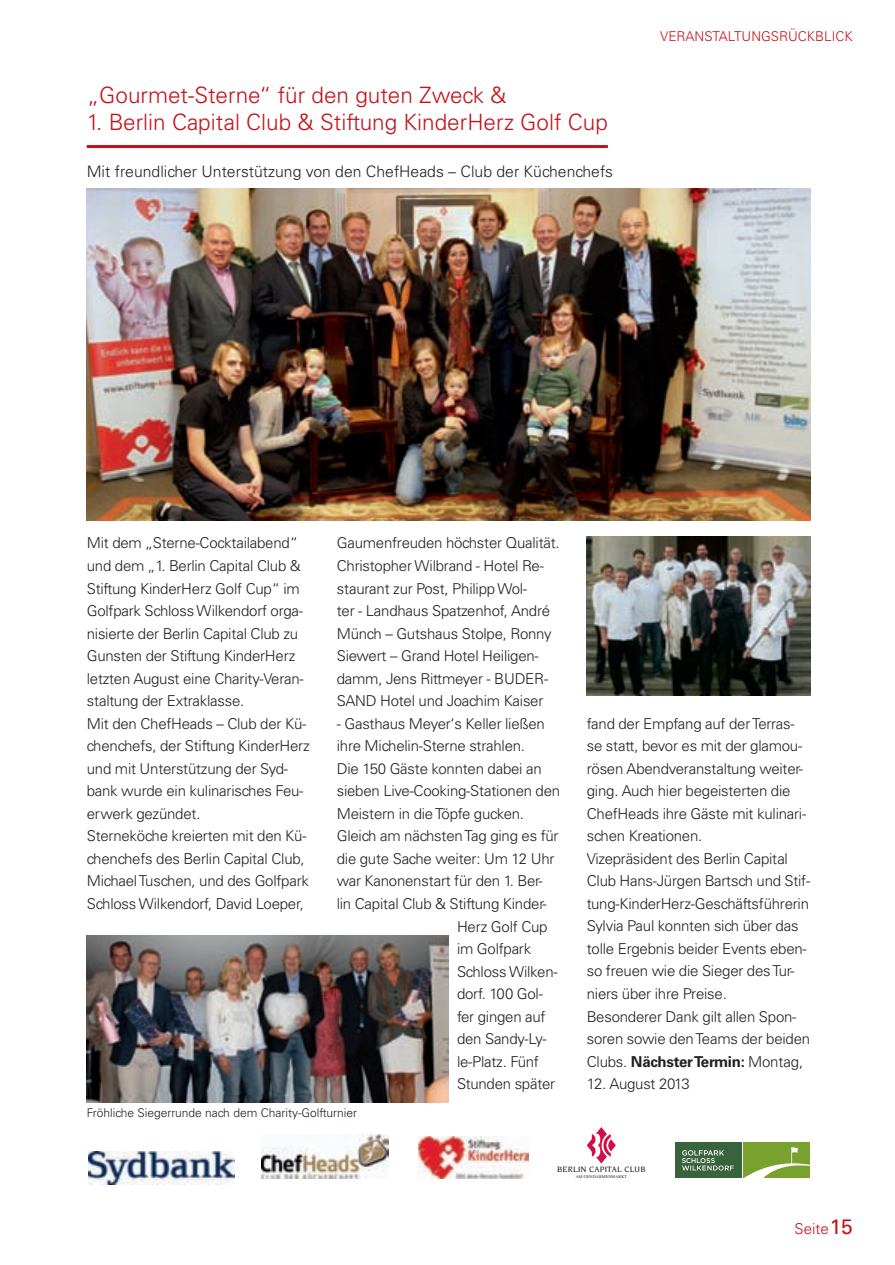
<style>
.page{position:relative;width:895px;height:1265px;background:#fff}
.page>*{position:absolute;margin:0;border:0;box-sizing:border-box;transform-origin:0 0}
.t1{font:300 22.5px "Univers LT";color:#c4121a}
.t2{font:300 15.75px "Univers LT";color:#231f20}
.t3{font:300 15px/22.5px "Univers LT";letter-spacing:-.015em;color:#231f20}
.t4{font:300 15px "Univers LT";color:#c4121a}
.t5{font:300 13.5px "Univers LT";color:#c4121a}
.t6{font:300 12px "Univers LT";color:#231f20}
.t7{font:500 8.4px "Novarese";letter-spacing:.025em;color:#231f20}
.t8{font:4.2px "Times";letter-spacing:.025em;color:#231f20}
.s1{font-weight:700}
.s2{font-weight:400;font-size:21px}
</style>
<div class="page">
<img style="left:87px;top:936px;width:361px;height:166px">
<div style="left:743px;top:1142px;width:67px;height:36px;background:#78a22d"></div>
<svg style="left:744px;top:1147px;width:66px;height:31px"></svg>
<div style="left:675px;top:1142px;width:67px;height:36px;background:#39633d"></div>
<svg style="left:682px;top:1150px;width:51px;height:20px"></svg>
<hr style="left:87px;top:145px;width:520px;height:3px;background:#c4121a">
<img style="left:89px;top:1152px;width:146px;height:33px">
<img style="left:586px;top:536px;width:224px;height:160px">
<img style="left:87px;top:188px;width:723px;height:332px">
<img style="left:418px;top:1136px;width:110px;height:42px">
<img style="left:261px;top:1135px;width:127px;height:43px">
<img style="left:587px;top:1127px;width:29px;height:36px">
<h1 class="t1" style="left:87px;top:82px;width:421px">„Gourmet-Sterne“ für den guten Zweck &amp;</h1>
<h1 class="t1" style="left:87px;top:109px;width:522px">1. Berlin Capital Club &amp; Stiftung KinderHerz Golf Cup</h1>
<p class="t2" style="left:87px;top:162px;width:527px">Mit freundlicher Unterstützung von den ChefHeads – Club der Küchenchefs</p>
<p class="t5" style="left:660px;top:28px;width:194px">VEraNStaltUNGSrüCKBliCK</p>
<p class="t3" style="left:87px;top:532px;width:225px">Mit dem „Sterne-Cocktailabend“ und dem „1. Berlin Capital Club &amp;<br>Stiftung KinderHerz Golf Cup“ im<br>Golfpark Schloss Wilkendorf orga&shy;nisierte der Berlin Capital Club zu<br>Gunsten der Stiftung KinderHerz letzten august eine Charity-Veran&shy;staltung der Extraklasse.<br>Mit den ChefHeads – Club der Kü&shy;chenchefs, der Stiftung KinderHerz und mit Unterstützung der Syd&shy;bank wurde ein kulinarisches Feu&shy;erwerk gezündet.<br>Sterneköche kreierten mit den Kü&shy;chenchefs des Berlin Capital Club,<br>Michael tuschen, und des Golfpark<br>Schloss Wilkendorf, david loeper,</p>
<p class="t3" style="left:337px;top:532px;width:224px">Gaumenfreuden höchster Qualität.<br>Christopher Wilbrand - Hotel re&shy;staurant zur Post, Philipp Wol-<br>ter - landhaus Spatzenhof, andré<br>Münch – Gutshaus Stolpe, ronny<br>Siewert – Grand Hotel Heiligen&shy;damm, Jens rittmeyer - BUdEr-<br>SaNd Hotel und Joachim Kaiser</p>
<p class="t3" style="left:337px;top:712px;width:209px">- Gasthaus Meyer‘s Keller ließen</p>
<p class="t3" style="left:337px;top:735px;width:190px">ihre Michelin-Sterne strahlen.</p>
<p class="t3" style="left:337px;top:757px;width:206px">die 150 Gäste konnten dabei an</p>
<p class="t3" style="left:337px;top:780px;width:225px">sieben live-Cooking-Stationen den</p>
<p class="t3" style="left:337px;top:802px;width:189px">Meistern in die töpfe gucken.</p>
<p class="t3" style="left:337px;top:825px;width:223px">Gleich am nächsten tag ging es für</p>
<p class="t3" style="left:337px;top:847px;width:219px">die gute Sache weiter: Um 12 Uhr</p>
<p class="t3" style="left:337px;top:870px;width:207px">war Kanonenstart für den 1. Ber-</p>
<p class="t3" style="left:337px;top:892px;width:211px">lin Capital Club &amp; Stiftung Kinder-</p>
<p class="t3" style="left:457px;top:915px;width:92px">Herz Golf Cup</p>
<p class="t3" style="left:457px;top:937px;width:76px">im Golfpark</p>
<p class="t3" style="left:457px;top:960px;width:102px">Schloss Wilken-</p>
<p class="t3" style="left:457px;top:982px;width:87px">dorf. 100 Gol-</p>
<p class="t3" style="left:457px;top:1005px;width:90px">fer gingen auf</p>
<p class="t3" style="left:457px;top:1027px;width:91px">den Sandy-ly-</p>
<p class="t3" style="left:457px;top:1050px;width:83px">le-Platz. Fünf</p>
<p class="t3" style="left:457px;top:1072px;width:100px">Stunden später</p>
<p class="t6" style="left:87px;top:1105px;width:272px">Fröhliche Siegerrunde nach dem Charity-Golfturnier</p>
<p class="t3" style="left:586px;top:712px;width:225px">fand der Empfang auf der terras&shy;se statt, bevor es mit der glamou&shy;rösen abendveranstaltung weiter&shy;ging. auch hier begeisterten die<br>ChefHeads ihre Gäste mit kulinari&shy;schen Kreationen.<br>Vizepräsident des Berlin Capital<br>Club Hans-Jürgen Bartsch und Stif&shy;tung-KinderHerz-Geschäftsführerin<br>Sylvia Paul konnten sich über das tolle Ergebnis beider Events eben&shy;so freuen wie die Sieger des tur&shy;niers über ihre Preise.<br>Besonderer dank gilt allen Spon&shy;soren sowie den teams der beiden<br>Clubs. <span class="s1">nächster Termin:</span> Montag,</p>
<p class="t3" style="left:586px;top:1072px;width:105px">12. august 2013</p>
<p class="t7" style="left:557px;top:1165px;width:90px">BERLIN CAPITAL CLUB</p>
<p class="t8" style="left:575px;top:1172px;width:53px">AM GENDARMENMARKT</p>
<p class="t4" style="left:794px;top:1219px;width:60px">Seite<span class="s2">15</span></p>
</div>
